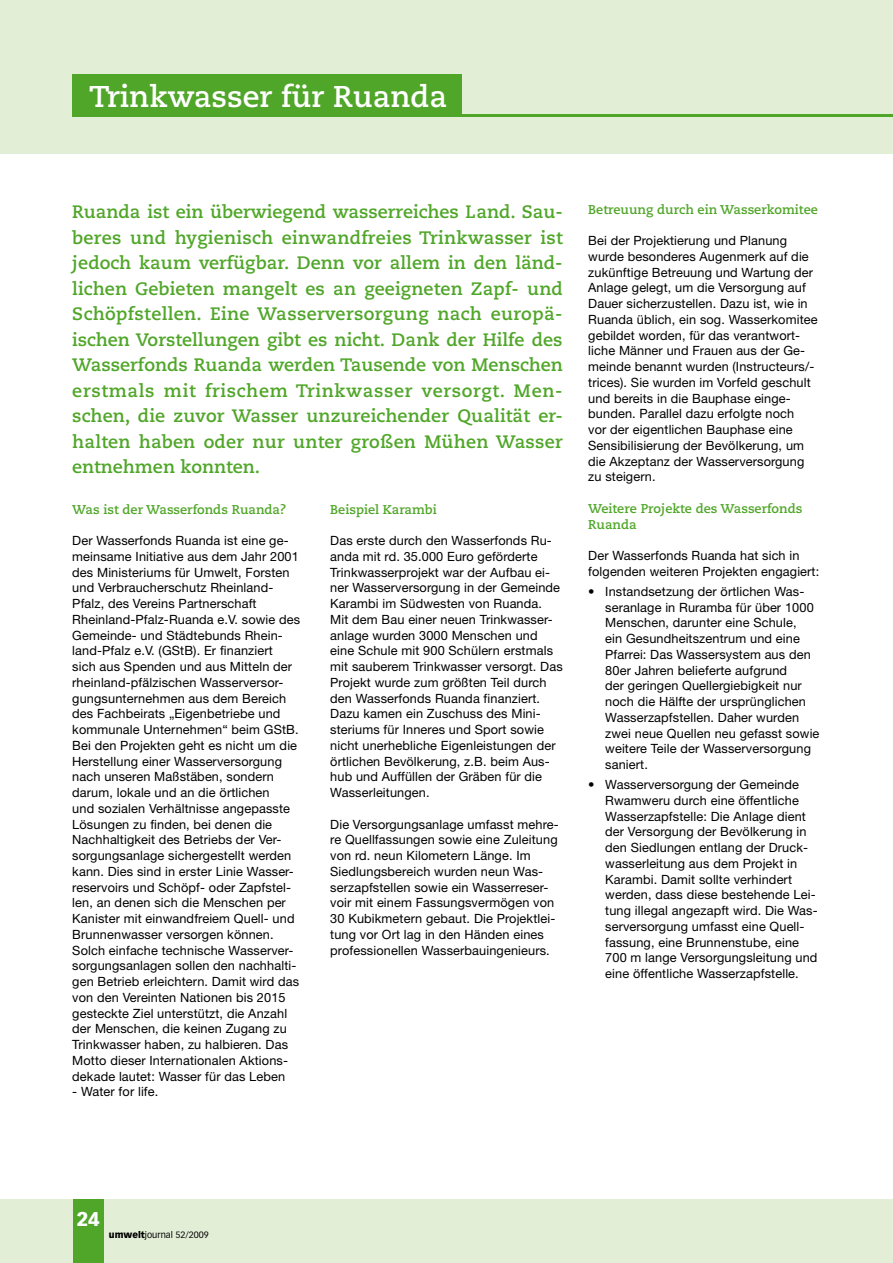
<style>
.page{position:relative;width:893px;height:1263px;background:#fff}
.page>*{position:absolute;margin:0;border:0;box-sizing:border-box;transform-origin:0 0}
.t1{font:700 30px "Caecilia";color:#fff}
.t2{font:900 19.5px "Vectora LH";color:#fff}
.t3{font:700 18px/25.5px "Caecilia";letter-spacing:.015em;color:#50a629;text-align:justify}
.t4{font:12.75px/15.8px "Helvetica Neue";letter-spacing:.01em;color:#000}
.t5{font:700 12.75px/15.8px "Caecilia";color:#50a629}
.t6{font:9px "Vectora LH";color:#000}
.s1{font-weight:900}
</style>
<div class="page">
<div style="left:0;top:1199px;width:893px;height:64px;background:#e3eed7"></div>
<div style="left:0;top:0;width:893px;height:153px;background:#e3eed7"></div>
<div style="left:73px;top:1199px;width:30px;height:64px;background:#50a629"></div>
<div style="left:72px;top:74px;width:390px;height:43px;background:#50a629"></div>
<hr style="left:72px;top:114px;width:821px;height:3px;background:#50a629">
<h1 class="t1" style="left:89px;top:79px;width:359px">Trinkwasser für Ruanda</h1>
<p class="t3" style="left:72px;top:199px;width:492px">Ruanda ist ein überwiegend wasserreiches Land. Sau&shy;beres und hygienisch einwandfreies Trinkwasser ist jedoch kaum verfügbar. Denn vor allem in den länd&shy;lichen Gebieten mangelt es an geeigneten Zapf- und Schöpfstellen. Eine Wasserversorgung nach europä&shy;ischen Vorstellungen gibt es nicht. Dank der Hilfe des Wasserfonds Ruanda werden Tausende von Menschen erstmals mit frischem Trinkwasser versorgt. Men&shy;schen, die zuvor Wasser unzureichender Qualität er&shy;halten haben oder nur unter großen Mühen Wasser entnehmen konnten.</p>
<p class="t5" style="left:72px;top:502px;width:215px">Was ist der Wasserfonds Ruanda?</p>
<p class="t4" style="left:72px;top:533px;width:229px">Der Wasserfonds Ruanda ist eine ge&shy;meinsame Initiative aus dem Jahr 2001 des Ministeriums für Umwelt, Forsten und Verbraucherschutz Rheinland-Pfalz, des Vereins Partnerschaft Rheinland-Pfalz-Ruanda e.V. sowie des Gemeinde- und Städtebunds Rhein&shy;land-Pfalz e.V. (GStB). Er finanziert<br>sich aus Spenden und aus Mitteln der rheinland-pfälzischen Wasserversor&shy;gungsunternehmen aus dem Bereich des Fachbeirats „Eigenbetriebe und kommunale Unternehmen“ beim GStB.<br>Bei den Projekten geht es nicht um die Herstellung einer Wasserversorgung nach unseren Maßstäben, sondern darum, lokale und an die örtlichen<br>und sozialen Verhältnisse angepasste Lösungen zu finden, bei denen die Nachhaltigkeit des Betriebs der Ver&shy;sorgungsanlage sichergestellt werden kann. Dies sind in erster Linie Wasser&shy;reservoirs und Schöpf- oder Zapfstel&shy;len, an denen sich die Menschen per Kanister mit einwandfreiem Quell- und Brunnenwasser versorgen können.<br>Solch einfache technische Wasserver&shy;sorgungsanlagen sollen den nachhalti&shy;gen Betrieb erleichtern. Damit wird das von den Vereinten Nationen bis 2015 gesteckte Ziel unterstützt, die Anzahl der Menschen, die keinen Zugang zu Trinkwasser haben, zu halbieren. Das Motto dieser Internationalen Aktions&shy;dekade lautet: Wasser für das Leben</p>
<p class="t4" style="left:72px;top:1084px;width:88px">- Water for life.</p>
<p class="t5" style="left:330px;top:501px;width:108px">Beispiel Karambi</p>
<p class="t4" style="left:330px;top:532px;width:234px">Das erste durch den Wasserfonds Ru&shy;anda mit rd. 35.000 Euro geförderte Trinkwasserprojekt war der Aufbau ei&shy;ner Wasserversorgung in der Gemeinde Karambi im Südwesten von Ruanda.<br>Mit dem Bau einer neuen Trinkwasser&shy;anlage wurden 3000 Menschen und eine Schule mit 900 Schülern erstmals mit sauberem Trinkwasser versorgt. Das Projekt wurde zum größten Teil durch den Wasserfonds Ruanda finanziert.<br>Dazu kamen ein Zuschuss des Mini&shy;steriums für Inneres und Sport sowie nicht unerhebliche Eigenleistungen der örtlichen Bevölkerung, z.B. beim Aus&shy;hub und Auffüllen der Gräben für die Wasserleitungen.</p>
<p class="t4" style="left:330px;top:816px;width:230px">Die Versorgungsanlage umfasst mehre&shy;re Quellfassungen sowie eine Zuleitung von rd. neun Kilometern Länge. Im Siedlungsbereich wurden neun Was&shy;serzapfstellen sowie ein Wasserreser&shy;voir mit einem Fassungsvermögen von 30 Kubikmetern gebaut. Die Projektlei&shy;tung vor Ort lag in den Händen eines professionellen Wasserbauingenieurs.</p>
<p class="t5" style="left:588px;top:202px;width:231px">Betreuung durch ein Wasserkomitee</p>
<p class="t4" style="left:588px;top:233px;width:231px">Bei der Projektierung und Planung wurde besonderes Augenmerk auf die zukünftige Betreuung und Wartung der Anlage gelegt, um die Versorgung auf Dauer sicherzustellen. Dazu ist, wie in Ruanda üblich, ein sog. Wasserkomitee gebildet worden, für das verantwort&shy;liche Männer und Frauen aus der Ge&shy;meinde benannt wurden (Instructeurs/- trices). Sie wurden im Vorfeld geschult und bereits in die Bauphase einge&shy;bunden. Parallel dazu erfolgte noch<br>vor der eigentlichen Bauphase eine Sensibilisierung der Bevölkerung, um die Akzeptanz der Wasserversorgung zu steigern.</p>
<p class="t5" style="left:588px;top:501px;width:216px">Weitere Projekte des Wasserfonds<br>Ruanda</p>
<p class="t4" style="left:588px;top:547px;width:233px">Der Wasserfonds Ruanda hat sich in folgenden weiteren Projekten engagiert:</p>
<p class="t4" style="left:605px;top:583px;width:216px;text-indent:-17px">• Instandsetzung der örtlichen Was&shy;seranlage in Ruramba für über 1000<br>Menschen, darunter eine Schule,<br>ein Gesundheitszentrum und eine<br>Pfarrei: Das Wassersystem aus den<br>80er Jahren belieferte aufgrund<br>der geringen Quellergiebigkeit nur noch die Hälfte der ursprünglichen<br>Wasserzapfstellen. Daher wurden zwei neue Quellen neu gefasst sowie weitere Teile der Wasserversorgung saniert.</p>
<p class="t4" style="left:605px;top:776px;width:214px;text-indent:-17px">• Wasserversorgung der Gemeinde Rwamweru durch eine öffentliche Wasserzapfstelle: Die Anlage dient der Versorgung der Bevölkerung in den Siedlungen entlang der Druck&shy;wasserleitung aus dem Projekt in Karambi. Damit sollte verhindert werden, dass diese bestehende Lei&shy;tung illegal angezapft wird. Die Was&shy;serversorgung umfasst eine Quell&shy;fassung, eine Brunnenstube, eine 700 m lange Versorgungsleitung und eine öffentliche Wasserzapfstelle.</p>
<h2 class="t2" style="left:77px;top:1206px;width:25px">24</h2>
<p class="t6" style="left:109px;top:1229px;width:101px"><span class="s1">umwelt</span>journal 52/2009</p>
</div>
